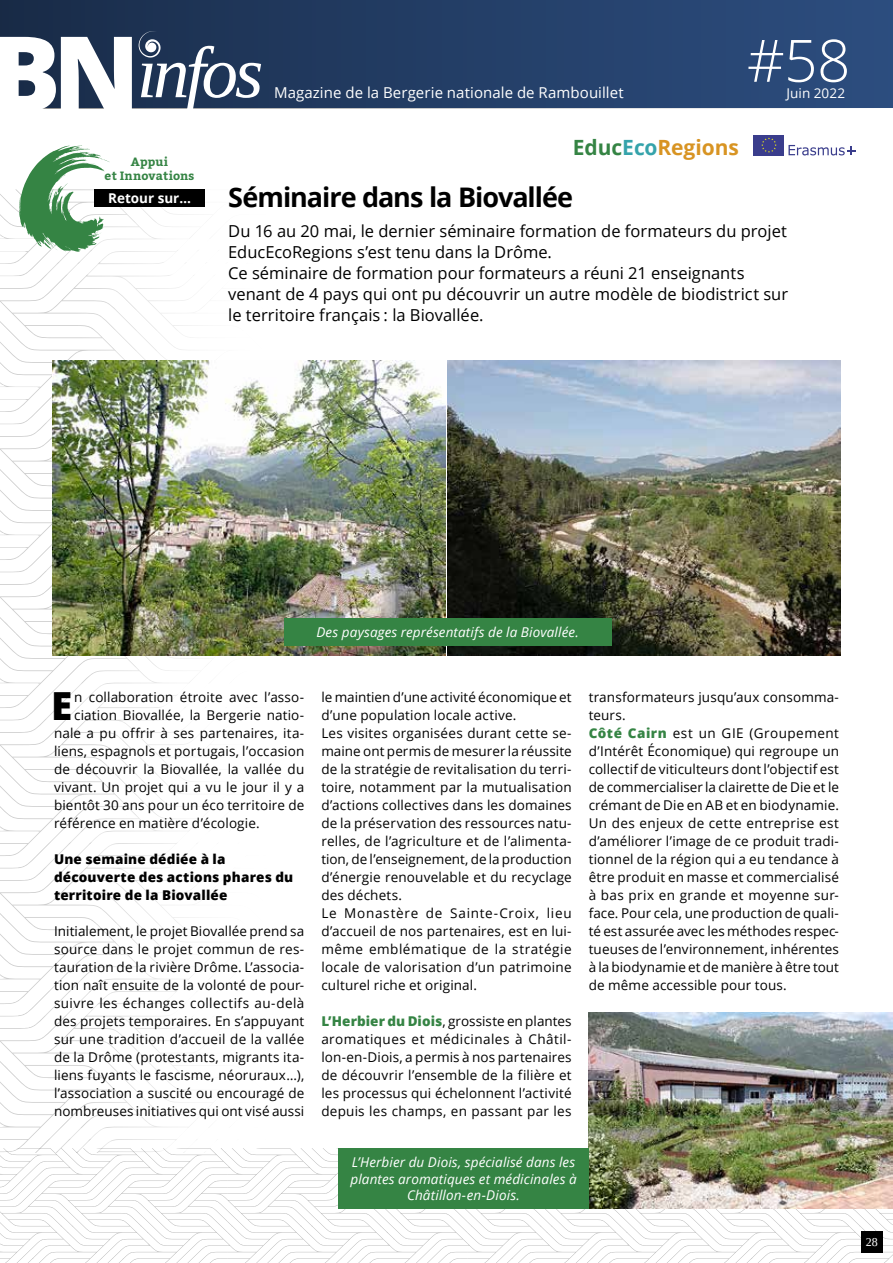
<style>
.page{position:relative;width:893px;height:1263px;background:#fff}
.page>*{position:absolute;margin:0;border:0;box-sizing:border-box;transform-origin:0 0}
.t1{font:800 104.55px "Open Sans";color:#fff}
.t2{font:300 58.5px "Open Sans";color:#fff}
.t3{font:800 38.7px "Open Sans";color:#000}
.t4{font:700 27px "Open Sans";letter-spacing:-.04em;color:#000}
.t5{font:700 21px "Open Sans";color:#d89423}
.t6{font:16.5px/21px "Open Sans";color:#000}
.t7{font:15px "Open Sans";letter-spacing:.005em;color:#fff}
.t8{font:13.5px/18px "Open Sans";letter-spacing:.01em;color:#000;text-align:justify}
.t9{font:italic 13.5px/16.5px "Open Sans";letter-spacing:.01em;color:#fff;text-align:center}
.t10{font:800 13.5px/18px "Open Sans";letter-spacing:.015em;color:#000}
.t11{font:700 13.5px "Open Sans";color:#fff}
.t12{font:13.5px "Open Sans";color:#fff}
.t13{font:700 12px/14.4px "Kadwa";letter-spacing:.01em;color:#358444;text-align:center}
.t14{font:12px "Tinos";color:#fff}
.s1{color:#358444}
.s2{color:#35a3ab}
.s3{font-weight:800;color:#358444}
</style>
<div class="page">
<div style="left:0;top:0;width:893px;height:108px;background:linear-gradient(to right,#192c49,#2d4e80)"></div>
<svg style="left:139px;top:31px;width:122px;height:78px"></svg>
<svg style="left:0;top:189px;width:205px;height:444px"></svg>
<svg style="left:0;top:604px;width:16px;height:29px"></svg>
<svg style="left:0;top:633px;width:304px;height:415px"></svg>
<svg style="left:0;top:1048px;width:893px;height:215px"></svg>
<div style="left:94px;top:189px;width:111px;height:17px;background:#000"></div>
<svg style="left:19px;top:145px;width:91px;height:107px"></svg>
<div style="left:754px;top:135px;width:30px;height:20px;background:#3a3d8c"></div>
<svg style="left:761px;top:137px;width:16px;height:16px"></svg>
<svg style="left:788px;top:145px;width:68px;height:10px"></svg>
<img style="left:589px;top:1012px;width:304px;height:197px">
<img style="left:53px;top:360px;width:392px;height:295px">
<img style="left:448px;top:360px;width:392px;height:295px">
<div style="left:284px;top:618px;width:327px;height:27px;background:#358444"></div>
<div style="left:338px;top:1148px;width:251px;height:61px;background:#358444"></div>
<h1 class="t1" style="left:-10px;top:-6px;width:151px">BN</h1>
<p class="t7" style="left:274px;top:82px;width:351px">Magazine de la Bergerie nationale de Rambouillet</p>
<h2 class="t2" style="left:747px;top:20px;width:105px">#58</h2>
<p class="t12" style="left:786px;top:84px;width:60px">Juin 2022</p>
<h3 class="t5" style="left:573px;top:133px;width:168px"><span class="s1">Educ</span><span class="s2">Eco</span>Regions</h3>
<p class="t13" style="left:105px;top:154px;width:91px">Appui<br>et Innovations</p>
<p class="t11" style="left:108px;top:189px;width:84px">Retour sur…</p>
<h3 class="t4" style="left:228px;top:178px;width:347px">Séminaire dans la Biovallée</h3>
<p class="t6" style="left:228px;top:220px;width:561px">Du 16 au 20 mai, le dernier séminaire formation de formateurs du projet EducEcoRegions s’est tenu dans la Drôme.<br>Ce séminaire de formation pour formateurs a réuni 21 enseignants venant de 4 pays qui ont pu découvrir un autre modèle de biodistrict sur le territoire français : la Biovallée.</p>
<p class="t9" style="left:316px;top:623px;width:264px">Des paysages représentatifs de la Biovallée.</p>
<h3 class="t3" style="left:51px;top:677px;width:23px">E</h3>
<p class="t8" style="left:74px;top:688px;width:232px">n collaboration étroite avec l’asso-</p>
<p class="t8" style="left:74px;top:706px;width:232px">ciation Biovallée, la Bergerie natio-</p>
<p class="t8" style="left:54px;top:724px;width:252px">nale a pu offrir à ses partenaires, ita-</p>
<p class="t8" style="left:54px;top:742px;width:252px">liens, espagnols et portugais, l’occasion</p>
<p class="t8" style="left:54px;top:760px;width:252px">de découvrir la Biovallée, la vallée du</p>
<p class="t8" style="left:54px;top:778px;width:252px">vivant. Un projet qui a vu le jour il y a</p>
<p class="t8" style="left:54px;top:796px;width:252px">bientôt 30 ans pour un éco territoire de</p>
<p class="t8" style="left:54px;top:814px;width:207px">référence en matière d’écologie.</p>
<p class="t10" style="left:54px;top:849px;width:241px">Une semaine dédiée à la découverte des actions phares du territoire de la Biovallée</p>
<p class="t8" style="left:54px;top:922px;width:252px">Initialement, le projet Biovallée prend sa source dans le projet commun de res&shy;tauration de la rivière Drôme. L’associa&shy;tion naît ensuite de la volonté de pour&shy;suivre les échanges collectifs au-delà des projets temporaires. En s’appuyant sur une tradition d’accueil de la vallée de la Drôme (protestants, migrants ita&shy;liens fuyants le fascisme, néoruraux…), l’association a suscité ou encouragé de nombreuses initiatives qui ont visé aussi</p>
<p class="t8" style="left:321px;top:688px;width:252px;text-align:left">le maintien d’une activité économique et d’une population locale active.<br>Les visites organisées durant cette se&shy;maine ont permis de mesurer la réussite de la stratégie de revitalisation du terri&shy;toire, notamment par la mutualisation d’actions collectives dans les domaines de la préservation des ressources natu&shy;relles, de l’agriculture et de l’alimenta&shy;tion, de l’enseignement, de la production d’énergie renouvelable et du recyclage des déchets.<br>Le Monastère de Sainte-Croix, lieu d’accueil de nos partenaires, est en lui&shy;même emblématique de la stratégie locale de valorisation d’un patrimoine culturel riche et original.</p>
<p class="t8" style="left:321px;top:1012px;width:252px"><span class="s3">L’Herbier du Diois</span>, grossiste en plantes aromatiques et médicinales à Châtil&shy;lon-en-Diois, a permis à nos partenaires de découvrir l’ensemble de la filière et les processus qui échelonnent l’activité depuis les champs, en passant par les</p>
<p class="t8" style="left:589px;top:688px;width:252px;text-align:left">transformateurs jusqu’aux consomma&shy;teurs.<br><span class="s3">Côté Cairn</span> est un GIE (Groupement d’Intérêt Économique) qui regroupe un collectif de viticulteurs dont l’objectif est de commercialiser la clairette de Die et le crémant de Die en AB et en biodynamie.<br>Un des enjeux de cette entreprise est d’améliorer l’image de ce produit tradi&shy;tionnel de la région qui a eu tendance à être produit en masse et commercialisé à bas prix en grande et moyenne sur&shy;face. Pour cela, une production de quali&shy;té est assurée avec les méthodes respec&shy;tueuses de l’environnement, inhérentes à la biodynamie et de manière à être tout de même accessible pour tous.</p>
<p class="t9" style="left:350px;top:1154px;width:228px">L’Herbier du Diois, spécialisé dans les plantes aromatiques et médicinales à<br>Châtillon-en-Diois.</p>
<p class="t14" style="left:866px;top:1234px;width:14px">28</p>
</div>
